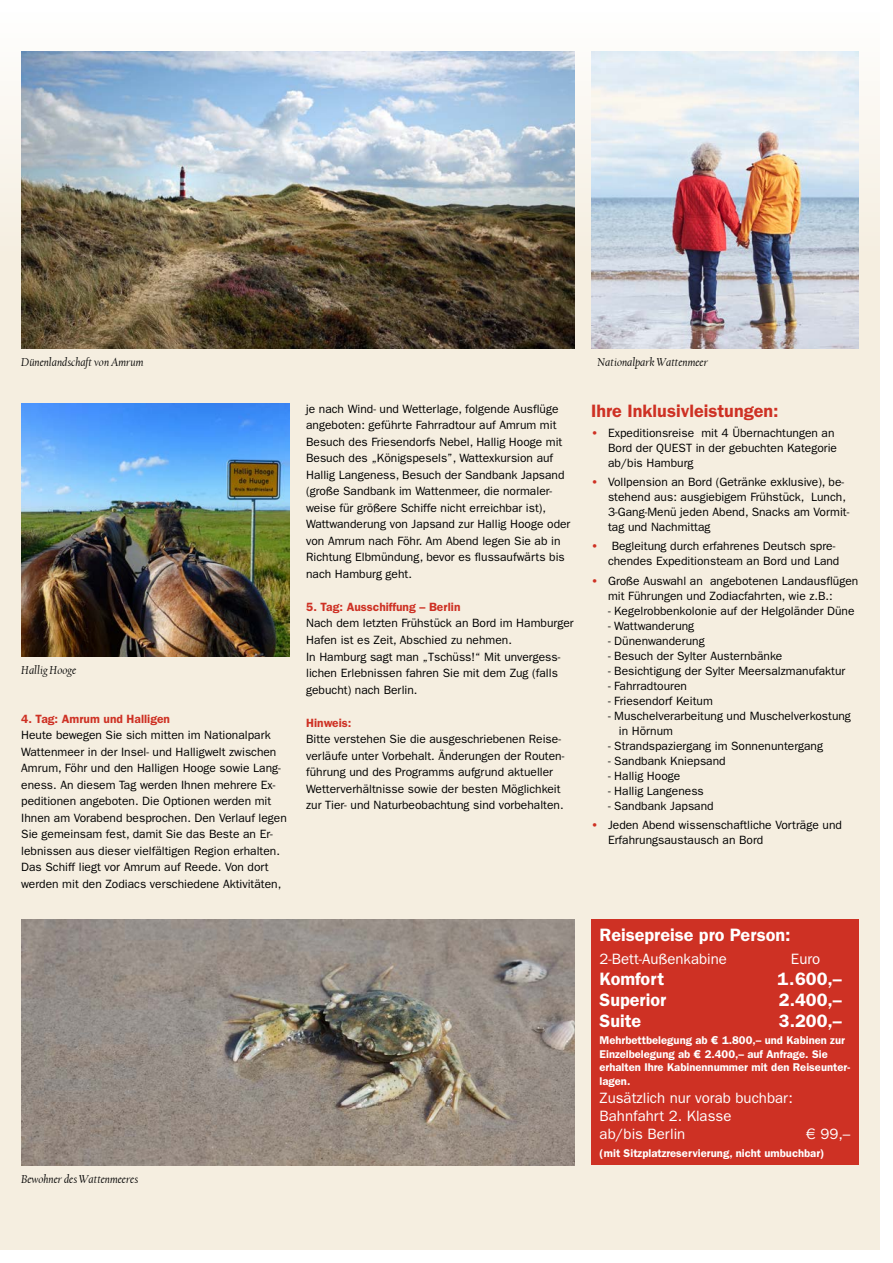
<style>
.page{position:relative;width:893px;height:1263px;background:#fff}
.page>*{position:absolute;margin:0;border:0;box-sizing:border-box;transform-origin:0 0}
.t1{font:18px "Franklin Gothic TS Dem";color:#fff}
.t2{font:18px "Franklin Gothic TS Dem";color:#ce3124}
.t3{font:15px/18px "Franklin Gothic TS Boo";color:#fff}
.t4{font:12px/16.5px "Franklin Gothic TS Boo";color:#000}
.t5{font:italic 12px "Californian FB";color:#000}
.t6{font:12px "Franklin Gothic TS Dem";color:#ce3124}
.t7{font:11.25px/13.5px "Franklin Gothic TS Dem";color:#fff}
.s1{font-family:"Franklin Gothic TS Dem";color:#ce3124}
</style>
<div class="page">
<div style="left:0;top:13px;width:880px;height:1237px;background:#f5eee0"></div>
<img style="left:21px;top:51px;width:553px;height:298px">
<img style="left:591px;top:51px;width:268px;height:298px">
<div style="left:591px;top:919px;width:268px;height:246px;background:#ce3124"></div>
<img style="left:21px;top:404px;width:268px;height:252px">
<img style="left:21px;top:919px;width:553px;height:246px">
<p class="t5" style="left:21px;top:355px;width:124px">Dünenlandschaft von Amrum</p>
<p class="t5" style="left:597px;top:355px;width:112px">Nationalpark Wattenmeer</p>
<p class="t5" style="left:21px;top:663px;width:57px">Hallig Hooge</p>
<p class="t6" style="left:21px;top:712px;width:150px">4. Tag: Amrum und Halligen</p>
<p class="t4" style="left:21px;top:727px;width:267px">Heute bewegen Sie sich mitten im Nationalpark Wattenmeer in der Insel- und Halligwelt zwischen Amrum, Föhr und den Halligen Hooge sowie Lang&shy;eness. An diesem Tag werden Ihnen mehrere Ex&shy;peditionen angeboten. Die Optionen werden mit Ihnen am Vorabend besprochen. Den Verlauf legen Sie gemeinsam fest, damit Sie das Beste an Er&shy;lebnissen aus dieser vielfältigen Region erhalten.<br>Das Schiff liegt vor Amrum auf Reede. Von dort werden mit den Zodiacs verschiedene Aktivitäten,</p>
<p class="t5" style="left:21px;top:1172px;width:118px">Bewohner des Wattenmeeres</p>
<p class="t4" style="left:306px;top:401px;width:266px">je nach Wind- und Wetterlage, folgende Ausflüge angeboten: geführte Fahrradtour auf Amrum mit Besuch des Friesendorfs Nebel, Hallig Hooge mit Besuch des „Königspesels”, Wattexkursion auf Hallig Langeness, Besuch der Sandbank Japsand (große Sandbank im Wattenmeer, die normaler&shy;weise für größere Schiffe nicht erreichbar ist), Wattwanderung von Japsand zur Hallig Hooge oder von Amrum nach Föhr. Am Abend legen Sie ab in Richtung Elbmündung, bevor es flussaufwärts bis nach Hamburg geht.</p>
<p class="t6" style="left:306px;top:600px;width:156px">5. Tag: Ausschiffung – Berlin</p>
<p class="t4" style="left:306px;top:615px;width:269px">Nach dem letzten Frühstück an Bord im Hamburger Hafen ist es Zeit, Abschied zu nehmen.<br>In Hamburg sagt man „Tschüss!“ Mit unvergess&shy;lichen Erlebnissen fahren Sie mit dem Zug (falls gebucht) nach Berlin.</p>
<p class="t6" style="left:306px;top:715px;width:47px">Hinweis:</p>
<p class="t4" style="left:306px;top:731px;width:260px">Bitte verstehen Sie die ausgeschriebenen Reise&shy;verläufe unter Vorbehalt. Änderungen der Routen&shy;führung und des Programms aufgrund aktueller Wetterverhältnisse sowie der besten Möglichkeit zur Tier- und Naturbeobachtung sind vorbehalten.</p>
<h1 class="t2" style="left:591px;top:401px;width:189px">Ihre Inklusivleistungen:</h1>
<p class="t4" style="left:608px;top:425px;width:230px;line-height:15px;text-indent:-17px"><span class="s1">•</span> Expeditionsreise mit 4 Übernachtungen an<br>Bord der QUEST in der gebuchten Kategorie ab/bis Hamburg</p>
<p class="t4" style="left:608px;top:474px;width:243px;line-height:15px;text-indent:-17px"><span class="s1">•</span> Vollpension an Bord (Getränke exklusive), be&shy;stehend aus: ausgiebigem Frühstück, Lunch, 3-Gang-Menü jeden Abend, Snacks am Vormit&shy;tag und Nachmittag</p>
<p class="t4" style="left:608px;top:539px;width:233px;line-height:15px;text-indent:-17px"><span class="s1">•</span> Begleitung durch erfahrenes Deutsch spre&shy;chendes Expeditionsteam an Bord und Land</p>
<p class="t4" style="left:608px;top:573px;width:252px;line-height:15px;text-indent:-17px"><span class="s1">•</span> Große Auswahl an angebotenen Landausflügen mit Führungen und Zodiacfahrten, wie z.B.:</p>
<p class="t4" style="left:608px;top:602px;width:248px">- Kegelrobbenkolonie auf der Helgoländer Düne</p>
<p class="t4" style="left:608px;top:617px;width:88px">- Wattwanderung</p>
<p class="t4" style="left:608px;top:632px;width:98px">- Dünenwanderung</p>
<p class="t4" style="left:608px;top:647px;width:176px">- Besuch der Sylter Austernbänke</p>
<p class="t4" style="left:608px;top:662px;width:239px">- Besichtigung der Sylter Meersalzmanufaktur</p>
<p class="t4" style="left:608px;top:677px;width:80px">- Fahrradtouren</p>
<p class="t4" style="left:608px;top:692px;width:106px">- Friesendorf Keitum</p>
<p class="t4" style="left:619px;top:708px;width:234px;line-height:15px;text-indent:-11px">- Muschelverarbeitung und Muschelverkostung in Hörnum</p>
<p class="t4" style="left:608px;top:737px;width:217px">- Strandspaziergang im Sonnenuntergang</p>
<p class="t4" style="left:608px;top:752px;width:119px">- Sandbank Kniepsand</p>
<p class="t4" style="left:608px;top:767px;width:74px">- Hallig Hooge</p>
<p class="t4" style="left:608px;top:782px;width:97px">- Hallig Langeness</p>
<p class="t4" style="left:608px;top:797px;width:107px">- Sandbank Japsand</p>
<p class="t4" style="left:608px;top:817px;width:235px;line-height:15px;text-indent:-17px"><span class="s1">•</span> Jeden Abend wissenschaftliche Vorträge und<br>Erfahrungsaustausch an Bord</p>
<h1 class="t1" style="left:600px;top:924px;width:192px">Reisepreise pro Person:</h1>
<p class="t3" style="left:600px;top:950px;width:129px">2-Bett-Außenkabine</p>
<p class="t3" style="left:791px;top:950px;width:31px">Euro</p>
<h1 class="t1" style="left:600px;top:968px;width:66px">Komfort</h1>
<h1 class="t1" style="left:777px;top:968px;width:66px">1.600,–</h1>
<h1 class="t1" style="left:600px;top:989px;width:68px">Superior</h1>
<h1 class="t1" style="left:779px;top:989px;width:64px">2.400,–</h1>
<h1 class="t1" style="left:600px;top:1010px;width:43px">Suite</h1>
<h1 class="t1" style="left:779px;top:1010px;width:64px">3.200,–</h1>
<p class="t7" style="left:600px;top:1034px;width:252px">Mehrbettbelegung ab € 1.800,– und Kabinen zur Einzelbelegung ab € 2.400,– auf Anfrage. Sie erhalten Ihre Kabinennummer mit den Reiseunter&shy;lagen.</p>
<p class="t3" style="left:600px;top:1089px;width:195px">Zusätzlich nur vorab buchbar:<br>Bahnfahrt 2. Klasse<br>ab/bis Berlin</p>
<p class="t3" style="left:806px;top:1125px;width:46px">€ 99,–</p>
<p class="t7" style="left:600px;top:1146px;width:226px">(mit Sitzplatzreservierung, nicht umbuchbar)</p>
</div>
